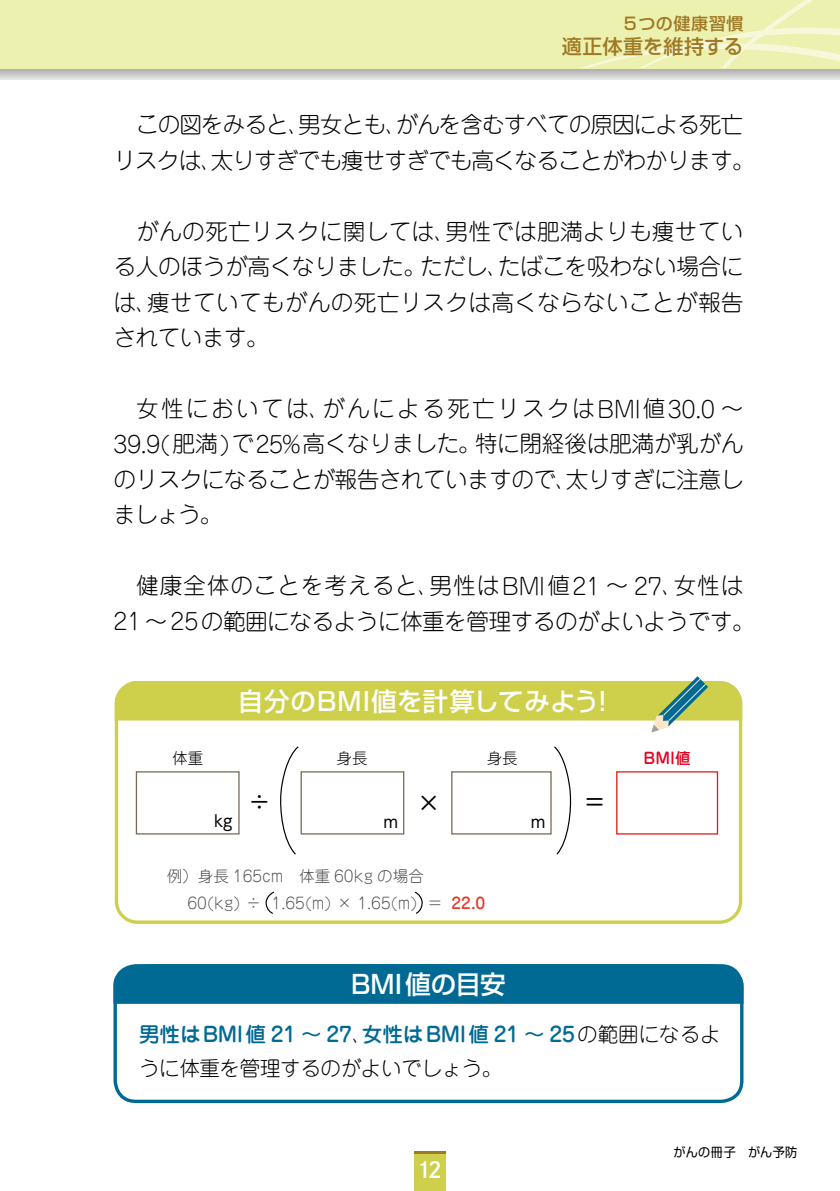
<style>
.page{position:relative;width:840px;height:1191px;background:#fff}
.page>*{position:absolute;margin:0;border:0;box-sizing:border-box;transform-origin:0 0}
.t1{font:500 25.6px "Shin Go Pro";letter-spacing:-.015em;color:#fff}
.t2{font:500 25.4px "Shin Go Pro";letter-spacing:.035em;color:#fff}
.t3{font:23.4px "UD Shin Go Pro";color:#000}
.t4{font:300 22.6px/35.4px "Jun 101 Pro";letter-spacing:-.025em;color:#000;text-align:justify}
.t5{font:300 22.6px/35.4px "Jun 101 Pro";letter-spacing:-.045em;color:#000;text-align:center}
.t6{font:22px "Shuei Go Gin Std B";color:#fff}
.t7{font:500 20.6px "Jun 34 Pro";letter-spacing:-.01em;color:#006a94}
.t8{font:300 20.6px "Jun 101 Pro";letter-spacing:-.02em;color:#000}
.t9{font:500 20px "Shin Go Pro";letter-spacing:.01em;color:#9f7925}
.t10{font:500 17px "Shin Go Pro";letter-spacing:.04em;color:#9f7925}
.t11{font:300 15.6px/27.2px "Jun 101 Pro";color:#4f4c4b}
.t12{font:300 15.6px "Jun 101 Pro";color:#000}
.t13{font:15.6px "UD Shin Go Pro";color:#000}
.t14{font:500 15.6px "Jun 34 Pro";color:#e60020}
.t15{font:12.8px "Shin Go Pro";letter-spacing:.04em;color:#000;scale:.95 1}
.s1{font-family:"Jun 34 Pro";font-weight:500;color:#e83828}
.s2{font-family:"Jun 101 Pro";font-weight:300;color:#000}
</style>
<div class="page">
<div style="left:414px;top:1151px;width:31px;height:40px;background:#ced04b"></div>
<hr style="left:414px;top:1151px;width:31px;height:3px;background:#9f7925">
<svg style="left:0;top:68px;width:839px;height:11px;background:#cbcbc5"></svg>
<div style="left:0;top:0;width:839px;height:68px;background:#edf1b0"></div>
<svg style="left:581px;top:0;width:258px;height:68px"></svg>
<div style="left:113px;top:964px;width:630px;height:139px;border:3px solid #006a94;border-radius:21px"></div>
<div style="left:113px;top:964px;width:631px;height:41px;background:#006a94"></div>
<svg style="left:115px;top:732px;width:626px;height:192px"></svg>
<div style="left:136px;top:772px;width:103px;height:62px;background:#fff"></div>
<div style="left:136px;top:771px;width:103px;height:63px;border:1px solid #7a6a56"></div>
<div style="left:301px;top:772px;width:102px;height:62px;background:#fff"></div>
<div style="left:300px;top:771px;width:104px;height:63px;border:1px solid #7a6a56"></div>
<div style="left:451px;top:772px;width:99px;height:62px;background:#fff"></div>
<div style="left:451px;top:771px;width:100px;height:63px;border:1px solid #7a6a56"></div>
<div style="left:616px;top:772px;width:101px;height:62px;background:#fff"></div>
<div style="left:615px;top:771px;width:102px;height:63px;border:1px solid #e61919"></div>
<svg style="left:278px;top:745px;width:22px;height:111px"></svg>
<svg style="left:552px;top:745px;width:19px;height:111px"></svg>
<svg style="left:264px;top:890px;width:11px;height:25px"></svg>
<svg style="left:413px;top:890px;width:9px;height:25px"></svg>
<svg style="left:115px;top:676px;width:626px;height:56px"></svg>
<p class="t10" style="left:623px;top:10px;width:121px">5つの健康習慣</p>
<p class="t9" style="left:561px;top:30px;width:183px">適正体重を維持する</p>
<p class="t5" style="left:113px;top:104px;width:642px">この図をみると、男女とも、がんを含むすべての原因による死亡<br>リスクは、太りすぎでも痩せすぎでも高くなることがわかります。</p>
<p class="t4" style="left:113px;top:211px;width:631px;text-indent:23px">がんの死亡リスクに関しては、男性では肥満よりも痩せている人のほうが高くなりました。ただし、たばこを吸わない場合には、痩せていてもがんの死亡リスクは高くならないことが報告されています。</p>
<p class="t4" style="left:113px;top:388px;width:631px;text-indent:23px">女性においては、がんによる死亡リスクはBMI値30.0 ～39.9(肥満)で25%高くなりました。特に閉経後は肥満が乳がんのリスクになることが報告されていますので、太りすぎに注意しましょう。</p>
<p class="t4" style="left:113px;top:565px;width:642px;text-align:center">健康全体のことを考えると、男性はBMI値21 ～ 27、女性は<br>21 ～ 25の範囲になるように体重を管理するのがよいようです。</p>
<p class="t2" style="left:238px;top:680px;width:378px">自分のBMI値を計算してみよう！</p>
<p class="t12" style="left:172px;top:746px;width:33px">体重</p>
<p class="t12" style="left:336px;top:746px;width:33px">身長</p>
<p class="t12" style="left:486px;top:746px;width:33px">身長</p>
<p class="t3" style="left:248px;top:783px;width:25px">÷</p>
<p class="t3" style="left:417px;top:784px;width:25px">×</p>
<p class="t3" style="left:585px;top:783px;width:19px">=</p>
<p class="t13" style="left:214px;top:808px;width:20px">kg</p>
<p class="t13" style="left:383px;top:809px;width:16px">m</p>
<p class="t13" style="left:530px;top:809px;width:16px">m</p>
<p class="t11" style="left:167px;top:860px;width:320px">例）身長 165cm　体重 60kg の場合<br>　 60(kg) ÷ 1.65(m) × 1.65(m) = <span class="s1">22.0</span></p>
<p class="t14" style="left:643px;top:745px;width:48px">BMI値</p>
<p class="t1" style="left:351px;top:963px;width:156px">BMI値の目安</p>
<p class="t7" style="left:139px;top:1017px;width:583px">男性はBMI値 21 ～ 27<span class="s2">、</span>女性はBMI値 21 ～ 25<span class="s2">の範囲になるよ</span></p>
<p class="t8" style="left:139px;top:1051px;width:364px">うに体重を管理するのがよいでしょう。</p>
<p class="t6" style="left:417px;top:1154px;width:26px">12</p>
<p class="t15" style="left:673px;top:1141px;width:132px">がんの冊子　がん予防</p>
</div>
